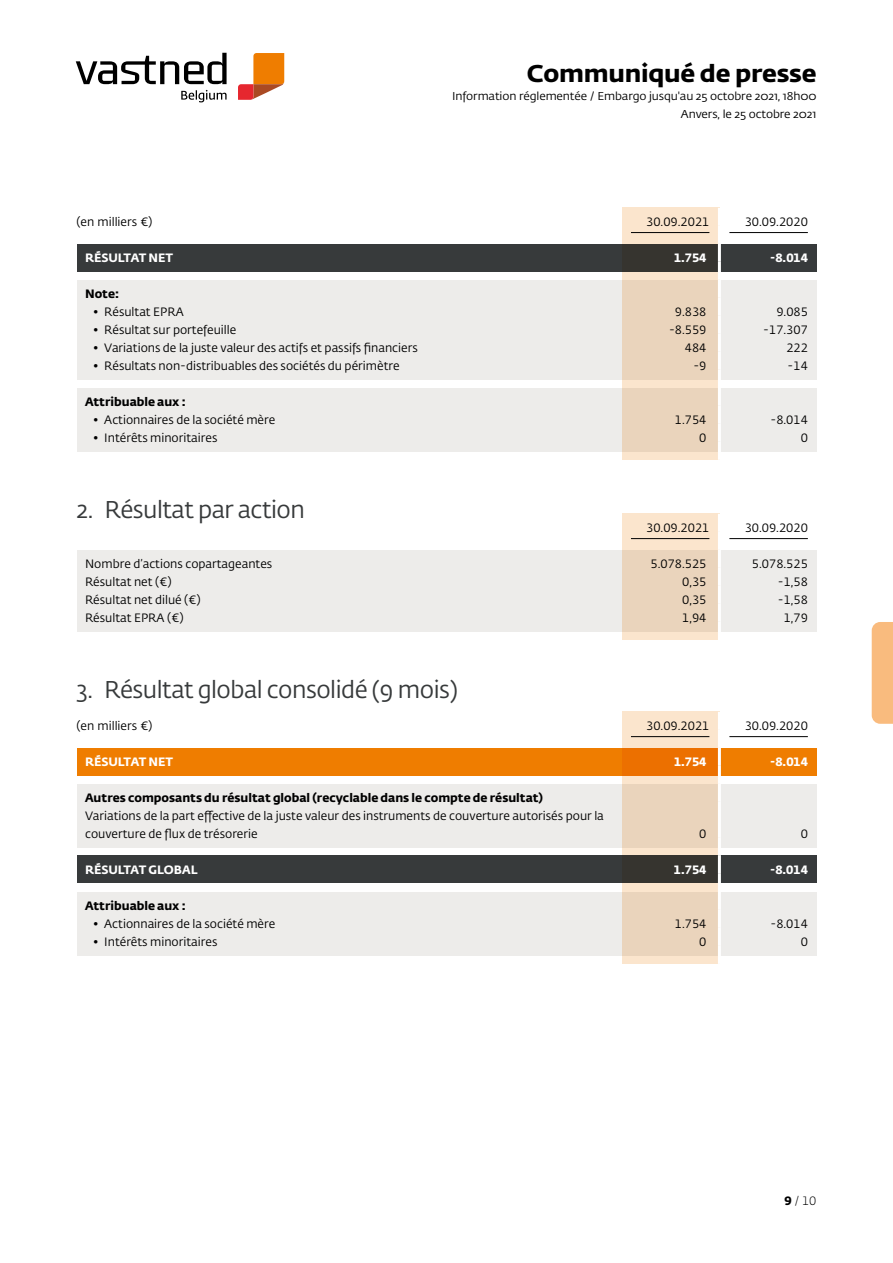
<style>
.page{position:relative;width:893px;height:1263px;background:#fff}
.page>*{position:absolute;margin:0;border:0;box-sizing:border-box;transform-origin:0 0}
.t1{font:24px "Fedra Sans Std";letter-spacing:-.02em;color:#373a3b}
.t2{font:700 24px "Fedra Sans Std";letter-spacing:-.01em;color:#000;scale:1.05 1}
.t3{font:12px/18px "Fedra Sans Std";color:#000}
.t4{font:700 12px "Fedra Sans Std";color:#000}
.t5{font:700 12px "Fedra Sans Std";color:#fff}
.t6{font:300 12px "Fedra Sans Std";color:#000}
.t7{font:11.25px/18px "Fedra Sans Std";letter-spacing:-.01em;color:#000;text-align:right;scale:1.05 1}
.s1{font-weight:700}
</style>
<div class="page">
<div style="left:77px;top:550px;width:739px;height:81px;background:#edecea"></div>
<div style="left:77px;top:280px;width:739px;height:99px;background:#edecea"></div>
<div style="left:77px;top:784px;width:739px;height:63px;background:#edecea"></div>
<div style="left:77px;top:388px;width:739px;height:63px;background:#edecea"></div>
<div style="left:77px;top:892px;width:739px;height:63px;background:#edecea"></div>
<div style="left:77px;top:244px;width:739px;height:27px;background:#373a3b"></div>
<div style="left:77px;top:748px;width:739px;height:27px;background:#ef7d00"></div>
<div style="left:77px;top:855px;width:739px;height:28px;background:#373a3b"></div>
<svg style="left:622px;top:208px;width:96px;height:252px;fill:#ead4bc"></svg>
<svg style="left:622px;top:712px;width:96px;height:252px;fill:#ead4bc"></svg>
<div style="left:622px;top:514px;width:98px;height:126px;background:linear-gradient(to right,#f0dac2,#f0dac2)"></div>
<hr style="left:718px;top:244px;width:3px;height:18px;background:#fff">
<hr style="left:718px;top:262px;width:3px;height:18px;background:#fff">
<hr style="left:718px;top:280px;width:3px;height:18px;background:#fff">
<hr style="left:718px;top:298px;width:3px;height:18px;background:#fff">
<hr style="left:718px;top:316px;width:3px;height:18px;background:#fff">
<hr style="left:718px;top:334px;width:3px;height:18px;background:#fff">
<hr style="left:718px;top:352px;width:3px;height:18px;background:#fff">
<hr style="left:718px;top:370px;width:3px;height:36px;background:#fff">
<hr style="left:718px;top:406px;width:3px;height:18px;background:#fff">
<hr style="left:718px;top:424px;width:3px;height:18px;background:#fff">
<hr style="left:718px;top:442px;width:3px;height:18px;background:#fff">
<hr style="left:631px;top:232px;width:78px;height:1px;background:#000">
<hr style="left:729px;top:232px;width:79px;height:1px;background:#000">
<hr style="left:718px;top:748px;width:3px;height:18px;background:#fff">
<hr style="left:718px;top:766px;width:3px;height:18px;background:#fff">
<hr style="left:718px;top:784px;width:3px;height:18px;background:#fff">
<hr style="left:718px;top:802px;width:3px;height:36px;background:#fff">
<hr style="left:718px;top:838px;width:3px;height:18px;background:#fff">
<hr style="left:718px;top:856px;width:3px;height:18px;background:#fff">
<hr style="left:718px;top:874px;width:3px;height:36px;background:#fff">
<hr style="left:718px;top:910px;width:3px;height:18px;background:#fff">
<hr style="left:718px;top:928px;width:3px;height:18px;background:#fff">
<hr style="left:718px;top:946px;width:3px;height:18px;background:#fff">
<hr style="left:631px;top:736px;width:78px;height:1px;background:#000">
<hr style="left:729px;top:736px;width:79px;height:1px;background:#000">
<hr style="left:718px;top:514px;width:3px;height:18px;background:#fff">
<hr style="left:718px;top:532px;width:3px;height:18px;background:#fff">
<hr style="left:718px;top:550px;width:3px;height:18px;background:#fff">
<hr style="left:718px;top:568px;width:3px;height:18px;background:#fff">
<hr style="left:718px;top:586px;width:3px;height:18px;background:#fff">
<hr style="left:718px;top:604px;width:3px;height:18px;background:#fff">
<hr style="left:718px;top:622px;width:3px;height:27px;background:#fff">
<hr style="left:631px;top:538px;width:78px;height:1px;background:#000">
<hr style="left:729px;top:538px;width:79px;height:1px;background:#000">
<svg style="left:181px;top:90px;width:46px;height:12px"></svg>
<svg style="left:76px;top:53px;width:151px;height:31px"></svg>
<svg style="left:238px;top:53px;width:46px;height:47px"></svg>
<div style="left:872px;top:622px;width:21px;height:102px;background:#f9bb7e"></div>
<h1 class="t2" style="left:527px;top:58px;width:277px">Communiqué de presse</h1>
<p class="t7" style="left:452px;top:87px;width:348px">Information réglementée / Embargo jusqu'au 25 octobre 2021, 18h00<br>Anvers, le 25 octobre 2021</p>
<p class="t3" style="left:77px;top:213px;width:77px">(en milliers €)</p>
<p class="t3" style="left:646px;top:213px;width:65px">30.09.2021</p>
<p class="t3" style="left:745px;top:213px;width:65px">30.09.2020</p>
<p class="t5" style="left:85px;top:250px;width:90px">RÉSULTAT NET</p>
<p class="t5" style="left:674px;top:250px;width:34px">1.754</p>
<p class="t5" style="left:770px;top:250px;width:39px">-8.014</p>
<p class="t4" style="left:85px;top:286px;width:36px">Note:</p>
<p class="t3" style="left:94px;top:303px;width:92px">• Résultat EPRA</p>
<p class="t3" style="left:675px;top:303px;width:33px">9.838</p>
<p class="t3" style="left:776px;top:303px;width:33px">9.085</p>
<p class="t3" style="left:94px;top:321px;width:144px">• Résultat sur portefeuille</p>
<p class="t3" style="left:669px;top:321px;width:39px">-8.559</p>
<p class="t3" style="left:763px;top:321px;width:46px">-17.307</p>
<p class="t3" style="left:94px;top:339px;width:326px">• Variations de la juste valeur des actifs et passifs financiers</p>
<p class="t3" style="left:685px;top:339px;width:23px">484</p>
<p class="t3" style="left:786px;top:339px;width:23px">222</p>
<p class="t3" style="left:94px;top:357px;width:308px">• Résultats non-distribuables des sociétés du périmètre</p>
<p class="t3" style="left:693px;top:357px;width:15px">-9</p>
<p class="t3" style="left:788px;top:357px;width:22px">-14</p>
<p class="t4" style="left:85px;top:394px;width:102px">Attribuable aux :</p>
<p class="t3" style="left:94px;top:411px;width:183px">• Actionnaires de la société mère</p>
<p class="t3" style="left:675px;top:411px;width:33px">1.754</p>
<p class="t3" style="left:770px;top:411px;width:39px">-8.014</p>
<p class="t3" style="left:94px;top:429px;width:125px">• Intérêts minoritaires</p>
<p class="t3" style="left:699px;top:429px;width:9px">0</p>
<p class="t3" style="left:801px;top:429px;width:9px">0</p>
<h1 class="t1" style="left:77px;top:495px;width:230px">2. Résultat par action</h1>
<p class="t3" style="left:646px;top:519px;width:65px">30.09.2021</p>
<p class="t3" style="left:745px;top:519px;width:65px">30.09.2020</p>
<p class="t3" style="left:85px;top:555px;width:189px">Nombre d’actions copartageantes</p>
<p class="t3" style="left:650px;top:555px;width:57px">5.078.525</p>
<p class="t3" style="left:752px;top:555px;width:57px">5.078.525</p>
<p class="t3" style="left:85px;top:573px;width:88px">Résultat net (€)</p>
<p class="t3" style="left:682px;top:573px;width:26px">0,35</p>
<p class="t3" style="left:778px;top:573px;width:32px">-1,58</p>
<p class="t3" style="left:85px;top:591px;width:117px">Résultat net dilué (€)</p>
<p class="t3" style="left:682px;top:591px;width:26px">0,35</p>
<p class="t3" style="left:778px;top:591px;width:32px">-1,58</p>
<p class="t3" style="left:85px;top:609px;width:100px">Résultat EPRA (€)</p>
<p class="t3" style="left:682px;top:609px;width:26px">1,94</p>
<p class="t3" style="left:784px;top:609px;width:26px">1,79</p>
<h1 class="t1" style="left:77px;top:675px;width:383px">3. Résultat global consolidé (9 mois)</h1>
<p class="t3" style="left:77px;top:717px;width:77px">(en milliers €)</p>
<p class="t3" style="left:646px;top:717px;width:65px">30.09.2021</p>
<p class="t3" style="left:745px;top:717px;width:65px">30.09.2020</p>
<p class="t5" style="left:85px;top:754px;width:90px">RÉSULTAT NET</p>
<p class="t5" style="left:674px;top:754px;width:34px">1.754</p>
<p class="t5" style="left:770px;top:754px;width:39px">-8.014</p>
<p class="t4" style="left:85px;top:790px;width:460px">Autres composants du résultat global (recyclable dans le compte de résultat)</p>
<p class="t3" style="left:85px;top:807px;width:520px">Variations de la part effective de la juste valeur des instruments de couverture autorisés pour la couverture de flux de trésorerie</p>
<p class="t3" style="left:699px;top:825px;width:9px">0</p>
<p class="t3" style="left:801px;top:825px;width:9px">0</p>
<p class="t5" style="left:85px;top:862px;width:114px">RÉSULTAT GLOBAL</p>
<p class="t5" style="left:674px;top:862px;width:34px">1.754</p>
<p class="t5" style="left:770px;top:862px;width:39px">-8.014</p>
<p class="t4" style="left:85px;top:898px;width:102px">Attribuable aux :</p>
<p class="t3" style="left:94px;top:915px;width:183px">• Actionnaires de la société mère</p>
<p class="t3" style="left:675px;top:915px;width:33px">1.754</p>
<p class="t3" style="left:770px;top:915px;width:39px">-8.014</p>
<p class="t3" style="left:94px;top:933px;width:125px">• Intérêts minoritaires</p>
<p class="t3" style="left:699px;top:933px;width:9px">0</p>
<p class="t3" style="left:801px;top:933px;width:9px">0</p>
<p class="t6" style="left:784px;top:1193px;width:33px"><span class="s1">9</span> / 10</p>
</div>
